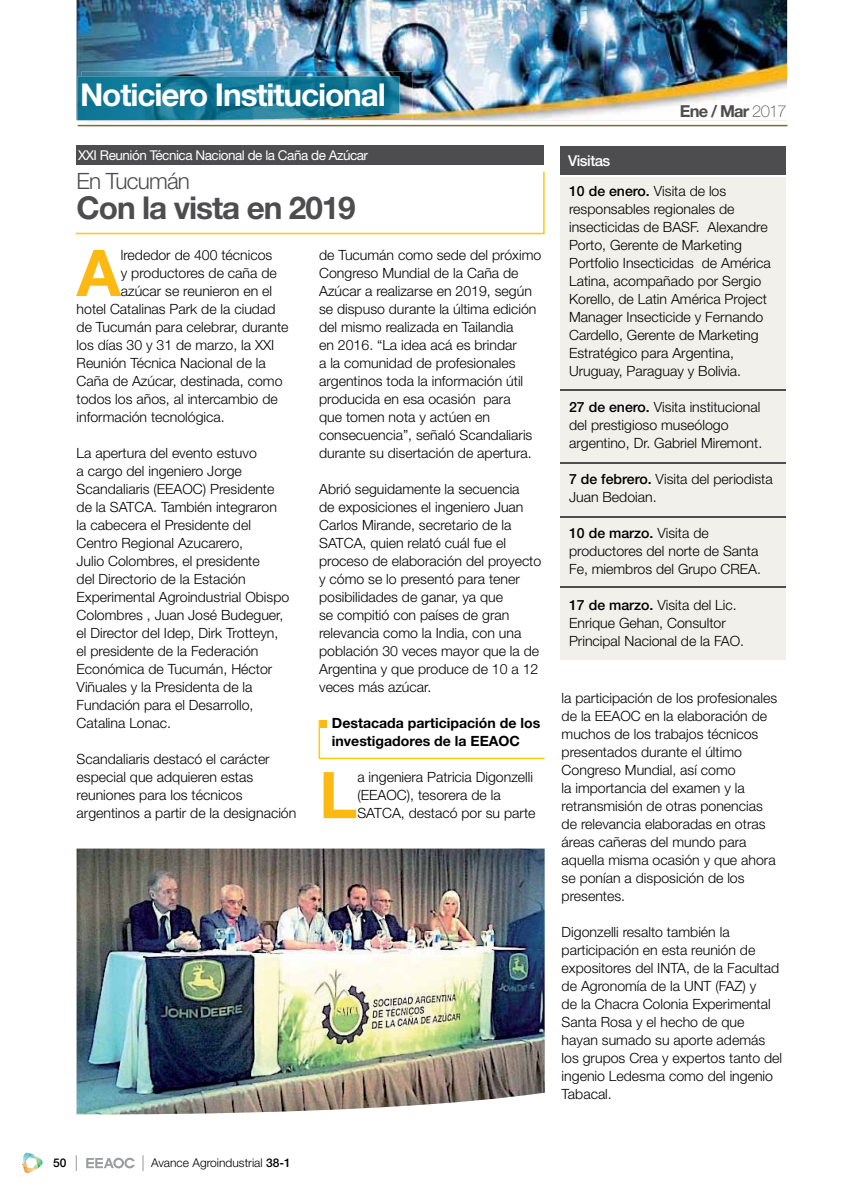
<style>
.page{position:relative;width:851px;height:1191px;background:#fff}
.page>*{position:absolute;margin:0;border:0;box-sizing:border-box;transform-origin:0 0}
.t1{font:700 64.5px "Helvetica Neue LT Std";color:#fdb913}
.t2{font:700 31.5px "Helvetica Neue LT Std";letter-spacing:-.035em;color:#fff}
.t3{font:700 31.5px "Helvetica Neue LT Std";letter-spacing:-.035em;color:#4d4d4f}
.t4{font:300 22.5px "Helvetica Neue LT Std";letter-spacing:-.035em;color:#4d4d4f}
.t5{font:700 16.5px "Helvetica Neue LT Std";letter-spacing:-.05em;color:#4d4d4f}
.t6{font:500 15px "Helvetica Neue LT Std";letter-spacing:-.035em;color:#fff}
.t7{font:300 14.1px/18px "Helvetica Neue LT Std";color:#000}
.t8{font:700 14.1px/18px "Helvetica Neue LT Std";color:#000}
.t9{font:13.5px "Helvetica Neue LT Std";letter-spacing:-.035em;color:#fff}
.t10{font:300 12px "Helvetica Neue LT Std";color:#000}
.t11{font:500 12px "Helvetica Neue LT Std";color:#000}
.s1{font-weight:100}
.s2{font-weight:500}
</style>
<div class="page">
<svg style="left:86px;top:1157px;width:49px;height:11px"></svg>
<svg style="left:23px;top:1152px;width:20px;height:21px"></svg>
<svg style="left:143px;top:1155px;width:1px;height:16px"></svg>
<svg style="left:76px;top:1155px;width:1px;height:16px"></svg>
<svg style="left:75px;top:171px;width:470px;height:64px"></svg>
<div style="left:77px;top:146px;width:467px;height:19px;background:#4d4d4f"></div>
<img style="left:77px;top:848px;width:467px;height:267px">
<img style="left:77px;top:0;width:710px;height:120px">
<img style="left:81px;top:72px;width:331px;height:53px">
<img style="left:179px;top:120px;width:233px;height:1px">
<svg style="left:78px;top:120px;width:101px;height:1px"></svg>
<img style="left:78px;top:76px;width:321px;height:44px">
<hr style="left:78px;top:125px;width:709px;height:1px;background:#747229">
<div style="left:560px;top:178px;width:226px;height:481px;background:#f1f0ea"></div>
<div style="left:560px;top:147px;width:226px;height:28px;background:#4d4d4f"></div>
<hr style="left:560px;top:389px;width:226px;height:1px;background:#4d4d4f">
<hr style="left:560px;top:462px;width:226px;height:1px;background:#4d4d4f">
<hr style="left:560px;top:516px;width:226px;height:1px;background:#4d4d4f">
<hr style="left:560px;top:586px;width:226px;height:2px;background:#4d4d4f">
<svg style="left:318px;top:720px;width:227px;height:40px"></svg>
<h2 class="t2" style="left:80px;top:84px;width:307px">Noticiero Institucional</h2>
<p class="t9" style="left:78px;top:147px;width:291px">XXI Reunión Técnica Nacional de la Caña de Azúcar</p>
<h3 class="t4" style="left:77px;top:173px;width:115px">En Tucumán</h3>
<h2 class="t3" style="left:77px;top:196px;width:280px">Con la vista en 2019</h2>
<h1 class="t1" style="left:77px;top:250px;width:46px">A</h1>
<p class="t7" style="left:121px;top:247px;width:153px">lrededor de 400 técnicos</p>
<p class="t7" style="left:121px;top:265px;width:157px">y productores de caña de</p>
<p class="t7" style="left:121px;top:283px;width:153px">azúcar se reunieron en el</p>
<p class="t7" style="left:77px;top:301px;width:200px">hotel Catalinas Park de la ciudad</p>
<p class="t7" style="left:77px;top:319px;width:213px">de Tucumán para celebrar, durante</p>
<p class="t7" style="left:77px;top:337px;width:199px">los días 30 y 31 de marzo, la XXI</p>
<p class="t7" style="left:77px;top:355px;width:191px">Reunión Técnica Nacional de la</p>
<p class="t7" style="left:77px;top:373px;width:207px">Caña de Azúcar, destinada, como</p>
<p class="t7" style="left:77px;top:391px;width:203px">todos los años, al intercambio de</p>
<p class="t7" style="left:77px;top:409px;width:150px">información tecnológica.</p>
<p class="t7" style="left:77px;top:445px;width:214px">La apertura del evento estuvo<br>a cargo del ingeniero Jorge<br>Scandaliaris (EEAOC) Presidente de la SATCA. También integraron la cabecera el Presidente del<br>Centro Regional Azucarero,<br>Julio Colombres, el presidente<br>del Directorio de la Estación<br>Experimental Agroindustrial Obispo<br>Colombres , Juan José Budeguer, el Director del Idep, Dirk Trotteyn, el presidente de la Federación<br>Económica de Tucumán, Héctor<br>Viñuales y la Presidenta de la<br>Fundación para el Desarrollo,<br>Catalina Lonac.</p>
<p class="t7" style="left:77px;top:751px;width:221px">Scandaliaris destacó el carácter especial que adquieren estas reuniones para los técnicos argentinos a partir de la designación</p>
<p class="t7" style="left:319px;top:247px;width:224px">de Tucumán como sede del próximo<br>Congreso Mundial de la Caña de<br>Azúcar a realizarse en 2019, según se dispuso durante la última edición del mismo realizada en Tailandia<br>en 2016. “La idea acá es brindar<br>a la comunidad de profesionales argentinos toda la información útil producida en esa ocasión para<br>que tomen nota y actúen en consecuencia”, señaló Scandaliaris durante su disertación de apertura.</p>
<p class="t7" style="left:319px;top:481px;width:224px">Abrió seguidamente la secuencia<br>de exposiciones el ingeniero Juan<br>Carlos Mirande, secretario de la<br>SATCA, quien relató cuál fue el proceso de elaboración del proyecto y cómo se lo presentó para tener posibilidades de ganar, ya que<br>se compitió con países de gran relevancia como la India, con una población 30 veces mayor que la de<br>Argentina y que produce de 10 a 12 veces más azúcar.</p>
<p class="t8" style="left:332px;top:715px;width:210px">Destacada participación de los investigadores de la EEAOC</p>
<h1 class="t1" style="left:319px;top:772px;width:40px">L</h1>
<p class="t7" style="left:357px;top:769px;width:179px">a ingeniera Patricia Digonzelli (EEAOC), tesorera de la<br>SATCA, destacó por su parte</p>
<p class="t6" style="left:568px;top:152px;width:44px">Visitas</p>
<p class="t5" style="left:679px;top:105px;width:108px">Ene / Mar <span class="s1">2017</span></p>
<p class="t7" style="left:569px;top:183px;width:203px"><span class="s2">10 de enero.</span> Visita de los responsables regionales de insecticidas de BASF. Alexandre<br>Porto, Gerente de Marketing<br>Portfolio Insecticidas de América<br>Latina, acompañado por Sergio<br>Korello, de Latin América Project<br>Manager Insecticide y Fernando<br>Cardello, Gerente de Marketing<br>Estratégico para Argentina,<br>Uruguay, Paraguay y Bolivia.</p>
<p class="t7" style="left:569px;top:399px;width:195px"><span class="s2">27 de enero.</span> Visita institucional del prestigioso museólogo argentino, Dr. Gabriel Miremont.</p>
<p class="t7" style="left:569px;top:471px;width:205px"><span class="s2">7 de febrero.</span> Visita del periodista<br>Juan Bedoian.</p>
<p class="t7" style="left:569px;top:525px;width:193px"><span class="s2">10 de marzo.</span> Visita de productores del norte de Santa<br>Fe, miembros del Grupo CREA.</p>
<p class="t7" style="left:569px;top:597px;width:177px"><span class="s2">17 de marzo.</span> Visita del Lic.<br>Enrique Gehan, Consultor<br>Principal Nacional de la FAO.</p>
<p class="t7" style="left:561px;top:690px;width:217px">la participación de los profesionales de la EEAOC en la elaboración de muchos de los trabajos técnicos presentados durante el último<br>Congreso Mundial, así como<br>la importancia del examen y la retransmisión de otras ponencias de relevancia elaboradas en otras áreas cañeras del mundo para aquella misma ocasión y que ahora se ponían a disposición de los presentes.</p>
<p class="t7" style="left:561px;top:924px;width:222px">Digonzelli resalto también la participación en esta reunión de expositores del INTA, de la Facultad de Agronomía de la UNT (FAZ) y<br>de la Chacra Colonia Experimental<br>Santa Rosa y el hecho de que hayan sumado su aporte además los grupos Crea y expertos tanto del ingenio Ledesma como del ingenio<br>Tabacal.</p>
<p class="t11" style="left:53px;top:1156px;width:15px">50</p>
<p class="t10" style="left:151px;top:1158px;width:141px">Avance Agroindustrial <span class="s2">38-1</span></p>
</div>
